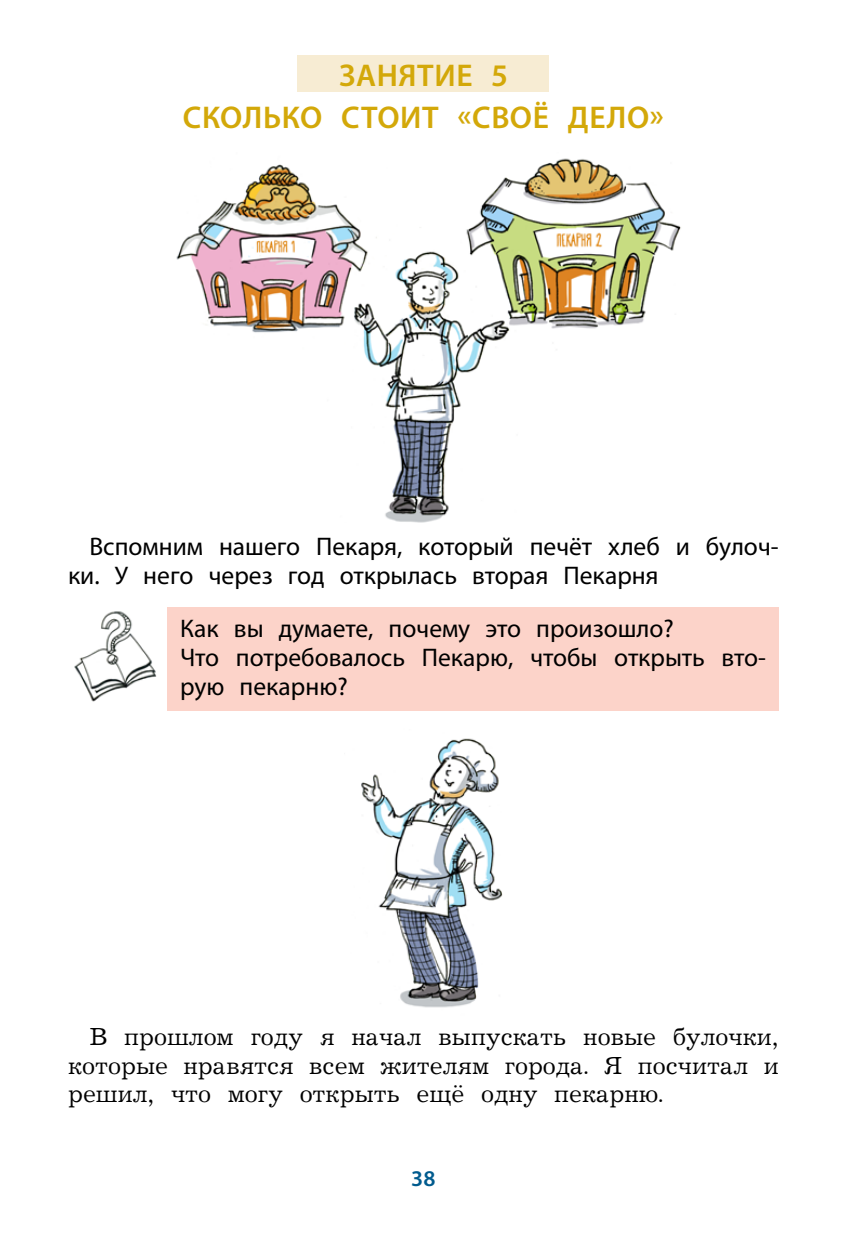
<style>
.page{position:relative;width:851px;height:1234px;background:#fff}
.page>*{position:absolute;margin:0;border:0;box-sizing:border-box;transform-origin:0 0}
.t1{font:600 31.5px/41.8px "Myriad Pro";letter-spacing:.02em;color:#d3a809;text-align:center}
.t2{font:25.5px/28.5px "Myriad Pro";color:#000}
.t3{font:25.5px/28.5px "Journal C";color:#000;text-align:justify}
.t4{font:600 22.5px "Myriad Pro";color:#005b8e}
</style>
<div class="page">
<div style="left:298px;top:55px;width:251px;height:37px;background:#f7ecd3"></div>
<img style="left:176px;top:158px;width:505px;height:364px">
<div style="left:167px;top:606px;width:611px;height:104px;background:#fcd3c9"></div>
<img style="left:74px;top:611px;width:82px;height:91px">
<img style="left:361px;top:738px;width:141px;height:270px">
<p class="t1" style="left:183px;top:53px;width:482px">ЗАНЯТИЕ 5<br>СКОЛЬКО СТОИТ «СВОё ДЕЛО»</p>
<p class="t2" style="left:68px;top:532px;width:712px;text-indent:21px">Вспомним нашего Пекаря, который печёт хлеб и булоч&shy;ки. У него через год открылась вторая Пекарня</p>
<p class="t2" style="left:180px;top:614px;width:587px">Как вы думаете, почему это произошло?<br>Что потребовалось Пекарю, чтобы открыть вто&shy;рую пекарню?</p>
<p class="t3" style="left:68px;top:1023px;width:712px;text-indent:21px">В прошлом году я начал выпускать новые булочки, которые нравятся всем жителям города. я посчитал и решил, что могу открыть ещё одну пекарню.</p>
<p class="t4" style="left:411px;top:1163px;width:26px">38</p>
</div>
